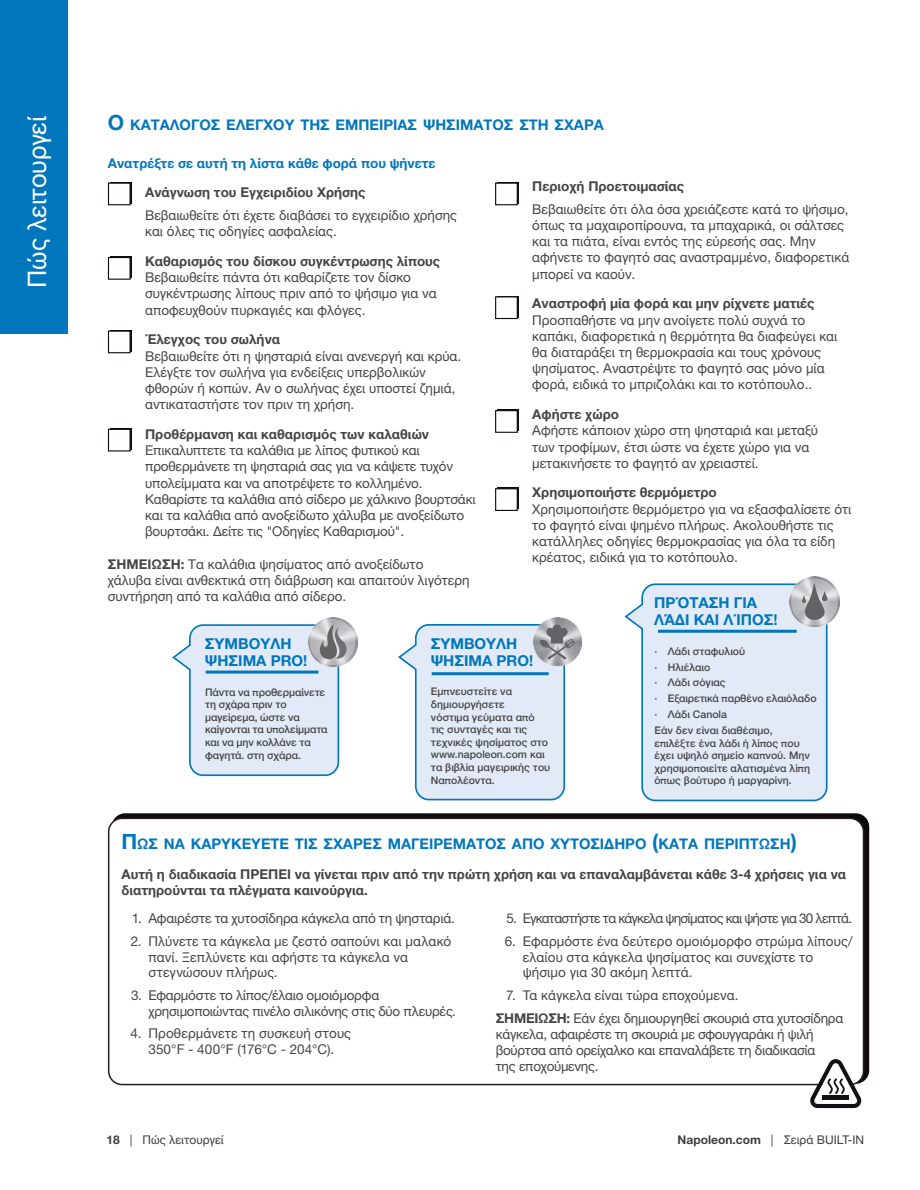
<style>
.page{position:relative;width:920px;height:1190px;background:#fff}
.page>*{position:absolute;margin:0;border:0;box-sizing:border-box;transform-origin:0 0}
.t1{font:25.5px "Helvetica Neue";letter-spacing:-.005em;color:#fff}
.t2{font:700 15px/16.5px "Helvetica Neue";color:#0077bd}
.t3{font:700 14.7px "Helvetica Neue";color:#0077bd}
.t4{font:13.5px/16.2px "Helvetica Neue";color:#474446}
.t5{font:700 13.5px/16.2px "Helvetica Neue";color:#474446}
.t6{font:13.5px/16.2px "Helvetica Neue";letter-spacing:-.02em;color:#474446}
.t7{font:13.5px "Helvetica Neue";letter-spacing:-.05em;color:#474446}
.t8{font:700 13.5px "Helvetica Neue";color:#0077bd}
.t9{font:12px "Helvetica Neue";color:#3e3e3f}
.t10{font:500 10.5px/12.6px "Helvetica Neue";color:#474446}
.s1{font-size:21px}
.s2{font-weight:700}
</style>
<div class="page">
<div style="left:0;top:0;width:67px;height:333px;background:#0077bd"></div>
<div style="left:112px;top:813px;width:757px;height:270px;background:#110a0c;border-radius:14px"></div>
<div style="left:109px;top:818px;width:754px;height:266px;background:#fff;border-radius:14px"></div>
<div style="left:108px;top:817px;width:756px;height:267px;border:2px solid #231f20;border-radius:14px"></div>
<div style="left:110px;top:182px;width:22px;height:21px;background:#110a0c"></div>
<div style="left:108px;top:182px;width:23px;height:23px;background:#fff;border:1px solid #110a0c"></div>
<div style="left:497px;top:182px;width:22px;height:21px;background:#110a0c"></div>
<div style="left:495px;top:182px;width:23px;height:23px;background:#fff;border:1px solid #110a0c"></div>
<svg style="left:518px;top:296px;width:1px;height:21px"></svg>
<div style="left:495px;top:296px;width:23px;height:23px;background:#fff;border:1px solid #110a0c"></div>
<div style="left:497px;top:409px;width:22px;height:22px;background:#110a0c"></div>
<div style="left:495px;top:410px;width:23px;height:23px;background:#fff;border:1px solid #110a0c"></div>
<div style="left:497px;top:487px;width:22px;height:22px;background:#110a0c"></div>
<div style="left:495px;top:488px;width:23px;height:23px;background:#fff;border:1px solid #110a0c"></div>
<div style="left:110px;top:256px;width:22px;height:22px;background:#110a0c"></div>
<div style="left:108px;top:257px;width:23px;height:23px;background:#fff;border:1px solid #110a0c"></div>
<div style="left:110px;top:330px;width:22px;height:21px;background:#110a0c"></div>
<div style="left:108px;top:330px;width:23px;height:23px;background:#fff;border:1px solid #110a0c"></div>
<div style="left:110px;top:428px;width:22px;height:21px;background:#110a0c"></div>
<div style="left:108px;top:428px;width:23px;height:23px;background:#fff;border:1px solid #110a0c"></div>
<img style="left:542px;top:617px;width:40px;height:42px">
<svg style="left:398px;top:623px;width:177px;height:178px;background:#d8e4f0"></svg>
<img style="left:317px;top:617px;width:40px;height:46px">
<svg style="left:309px;top:619px;width:46px;height:45px"></svg>
<svg style="left:172px;top:623px;width:175px;height:153px;background:#d7e4f0"></svg>
<img style="left:799px;top:576px;width:40px;height:50px">
<svg style="left:791px;top:578px;width:47px;height:47px"></svg>
<svg style="left:626px;top:582px;width:201px;height:218px;background:#dae6f2"></svg>
<svg style="left:810px;top:1059px;width:51px;height:48px"></svg>
<hr style="left:822px;top:1095px;width:27px;height:4px;background:#130f17">
<h1 class="t1" style="left:19px;top:287px;width:173px;rotate:-90deg">Πώς λειτουργεί</h1>
<p class="t3" style="left:108px;top:113px;width:497px"><span class="s1">Ο</span> κατάλογος ελέγχου της εμπειρίας ψησίματος στη σχάρα</p>
<p class="t8" style="left:108px;top:152px;width:329px">Ανατρέξτε σε αυτή τη λίστα κάθε φορά που ψήνετε</p>
<p class="t5" style="left:145px;top:184px;width:222px">Ανάγνωση του Εγχειριδίου Χρήσης</p>
<p class="t4" style="left:145px;top:208px;width:313px">Βεβαιωθείτε ότι έχετε διαβάσει το εγχειρίδιο χρήσης και όλες τις οδηγίες ασφαλείας.</p>
<p class="t5" style="left:145px;top:253px;width:297px">Καθαρισμός του δίσκου συγκέντρωσης λίπους</p>
<p class="t4" style="left:145px;top:270px;width:293px">Βεβαιωθείτε πάντα ότι καθαρίζετε τον δίσκο συγκέντρωσης λίπους πριν από το ψήσιμο για να αποφευχθούν πυρκαγιές και φλόγες.</p>
<p class="t5" style="left:145px;top:331px;width:137px">Έλεγχος του σωλήνα</p>
<p class="t4" style="left:145px;top:348px;width:318px">Βεβαιωθείτε ότι η ψησταριά είναι ανενεργή και κρύα.<br>Ελέγξτε τον σωλήνα για ενδείξεις υπερβολικών φθορών ή κοπών. Αν ο σωλήνας έχει υποστεί ζημιά, αντικαταστήστε τον πριν τη χρήση.</p>
<p class="t5" style="left:145px;top:426px;width:285px">Προθέρμανση και καθαρισμός των καλαθιών</p>
<p class="t4" style="left:145px;top:443px;width:332px">Επικαλυπτετε τα καλάθια με λίπος φυτικού και προθερμάνετε τη ψησταριά σας για να κάψετε τυχόν υπολείμματα και να αποτρέψετε το κολλημένο.<br>Καθαρίστε τα καλάθια από σίδερο με χάλκινο βουρτσάκι και τα καλάθια από ανοξείδωτο χάλυβα με ανοξείδωτο βουρτσάκι. Δείτε τις "Οδηγίες Καθαρισμού".</p>
<p class="t4" style="left:108px;top:556px;width:363px"><span class="s2">ΣΗΜΕΙΩΣΗ:</span> Τα καλάθια ψησίματος από ανοξείδωτο χάλυβα είναι ανθεκτικά στη διάβρωση και απαιτούν λιγότερη συντήρηση από τα καλάθια από σίδερο.</p>
<p class="t5" style="left:532px;top:178px;width:154px">Περιοχή Προετοιμασίας</p>
<p class="t4" style="left:532px;top:201px;width:318px">Βεβαιωθείτε ότι όλα όσα χρειάζεστε κατά το ψήσιμο, όπως τα μαχαιροπίρουνα, τα μπαχαρικά, οι σάλτσες και τα πιάτα, είναι εντός της εύρεσής σας. Μην αφήνετε το φαγητό σας αναστραμμένο, διαφορετικά μπορεί να καούν.</p>
<p class="t5" style="left:532px;top:295px;width:284px">Αναστροφή μία φορά και μην ρίχνετε ματιές</p>
<p class="t4" style="left:532px;top:312px;width:307px">Προσπαθήστε να μην ανοίγετε πολύ συχνά το καπάκι, διαφορετικά η θερμότητα θα διαφεύγει και θα διαταράξει τη θερμοκρασία και τους χρόνους ψησίματος. Αναστρέψτε το φαγητό σας μόνο μία φορά, ειδικά το μπριζολάκι και το κοτόπουλο..</p>
<p class="t5" style="left:532px;top:406px;width:88px">Αφήστε χώρο</p>
<p class="t4" style="left:532px;top:423px;width:287px">Αφήστε κάποιον χώρο στη ψησταριά και μεταξύ των τροφίμων, έτσι ώστε να έχετε χώρο για να μετακινήσετε το φαγητό αν χρειαστεί.</p>
<p class="t5" style="left:532px;top:484px;width:186px">Χρησιμοποιήστε θερμόμετρο</p>
<p class="t4" style="left:532px;top:501px;width:321px">Χρησιμοποιήστε θερμόμετρο για να εξασφαλίσετε ότι το φαγητό είναι ψημένο πλήρως. Ακολουθήστε τις κατάλληλες οδηγίες θερμοκρασίας για όλα τα είδη κρέατος, ειδικά για το κοτόπουλο.</p>
<p class="t2" style="left:654px;top:595px;width:125px">ΠΡΌΤΑΣΗ ΓΙΑ<br>ΛΆΔΙ ΚΑΙ ΛΊΠΟΣ!</p>
<p class="t10" style="left:654px;top:642px;width:164px;line-height:15.9px">· Λάδι σταφυλιού<br>· Ηλιέλαιο<br>· Λάδι σόγιας<br>· Εξαιρετικά παρθένο ελαιόλαδο · Λάδι Canola<br>Εάν δεν είναι διαθέσιμο,</p>
<p class="t10" style="left:654px;top:736px;width:157px">επιλέξτε ένα λάδι ή λίπος που έχει υψηλό σημείο καπνού. Μην χρησιμοποιείτε αλατισμένα λίπη όπως βούτυρο ή μαργαρίνη.</p>
<p class="t2" style="left:430px;top:635px;width:104px">ΣΥΜΒΟΥΛΗ<br>ΨΗΣΙΜΑ PRO!</p>
<p class="t10" style="left:431px;top:684px;width:121px">Εμπνευστείτε να δημιουργήσετε<br>νόστιμα γεύματα από τις συνταγές και τις τεχνικές ψησίματος στο www.napoleon.com και τα βιβλία μαγειρικής του<br>Ναπολέοντα.</p>
<p class="t2" style="left:205px;top:636px;width:104px">ΣΥΜΒΟΥΛΗ<br>ΨΗΣΙΜΑ PRO!</p>
<p class="t10" style="left:205px;top:685px;width:124px">Πάντα να προθερμαίνετε τη σχάρα πριν το μαγείρεμα, ώστε να καίγονται τα υπολείμματα και να μην κολλάνε τα φαγητά. στη σχάρα.</p>
<p class="t3" style="left:121px;top:831px;width:677px"><span class="s1">Π</span>ώς να καρυκεύετε τις σχάρες μαγειρέματος από χυτοσίδηρο <span class="s1">(</span>κατά περίπτωση<span class="s1">)</span></p>
<p class="t5" style="left:121px;top:865px;width:726px">Αυτή η διαδικασία ΠΡΕΠΕΙ να γίνεται πριν από την πρώτη χρήση και να επαναλαμβάνεται κάθε 3-4 χρήσεις για να διατηρούνται τα πλέγματα καινούργια.</p>
<p class="t4" style="left:132px;top:910px;width:324px">1. Αφαιρέστε τα χυτοσίδηρα κάγκελα από τη ψησταριά.</p>
<p class="t4" style="left:148px;top:933px;width:304px;line-height:15.8px;text-indent:-18px">2. Πλύνετε τα κάγκελα με ζεστό σαπούνι και μαλακό πανί. Ξεπλύνετε και αφήστε τα κάγκελα να στεγνώσουν πλήρως.</p>
<p class="t4" style="left:148px;top:987px;width:309px;line-height:15.8px;text-indent:-17px">3. Εφαρμόστε το λίπος/έλαιο ομοιόμορφα χρησιμοποιώντας πινέλο σιλικόνης στις δύο πλευρές.</p>
<p class="t4" style="left:130px;top:1025px;width:222px;line-height:15.8px;text-align:center">4. Προθερμάνετε τη συσκευή στους<br>350°F - 400°F (176°C - 204°C).</p>
<p class="t7" style="left:506px;top:908px;width:347px">5. Εγκαταστήστε τα κάγκελα ψησίματος και ψήστε για 30 λεπτά.</p>
<p class="t4" style="left:523px;top:933px;width:331px;line-height:15.8px;text-indent:-18px">6. Εφαρμόστε ένα δεύτερο ομοιόμορφο στρώμα λίπους/ ελαίου στα κάγκελα ψησίματος και συνεχίστε το ψήσιμο για 30 ακόμη λεπτά.</p>
<p class="t6" style="left:496px;top:984px;width:349px;line-height:23px;text-indent:10px">7. Τα κάγκελα είναι τώρα εποχούμενα.<br><span class="s2">ΣΗΜΕΙΩΣΗ:</span> Εάν έχει δημιουργηθεί σκουριά στα χυτοσίδηρα</p>
<p class="t6" style="left:496px;top:1026px;width:321px">κάγκελα, αφαιρέστε τη σκουριά με σφουγγαράκι ή ψιλή βούρτσα από ορείχαλκο και επαναλάβετε τη διαδικασία της εποχούμενης.</p>
<p class="t9" style="left:106px;top:1130px;width:119px"><span class="s2">18</span> | Πώς λειτουργεί</p>
<p class="t9" style="left:677px;top:1130px;width:188px"><span class="s2">Napoleon.com</span> | Σειρά BUILT-IN</p>
</div>
